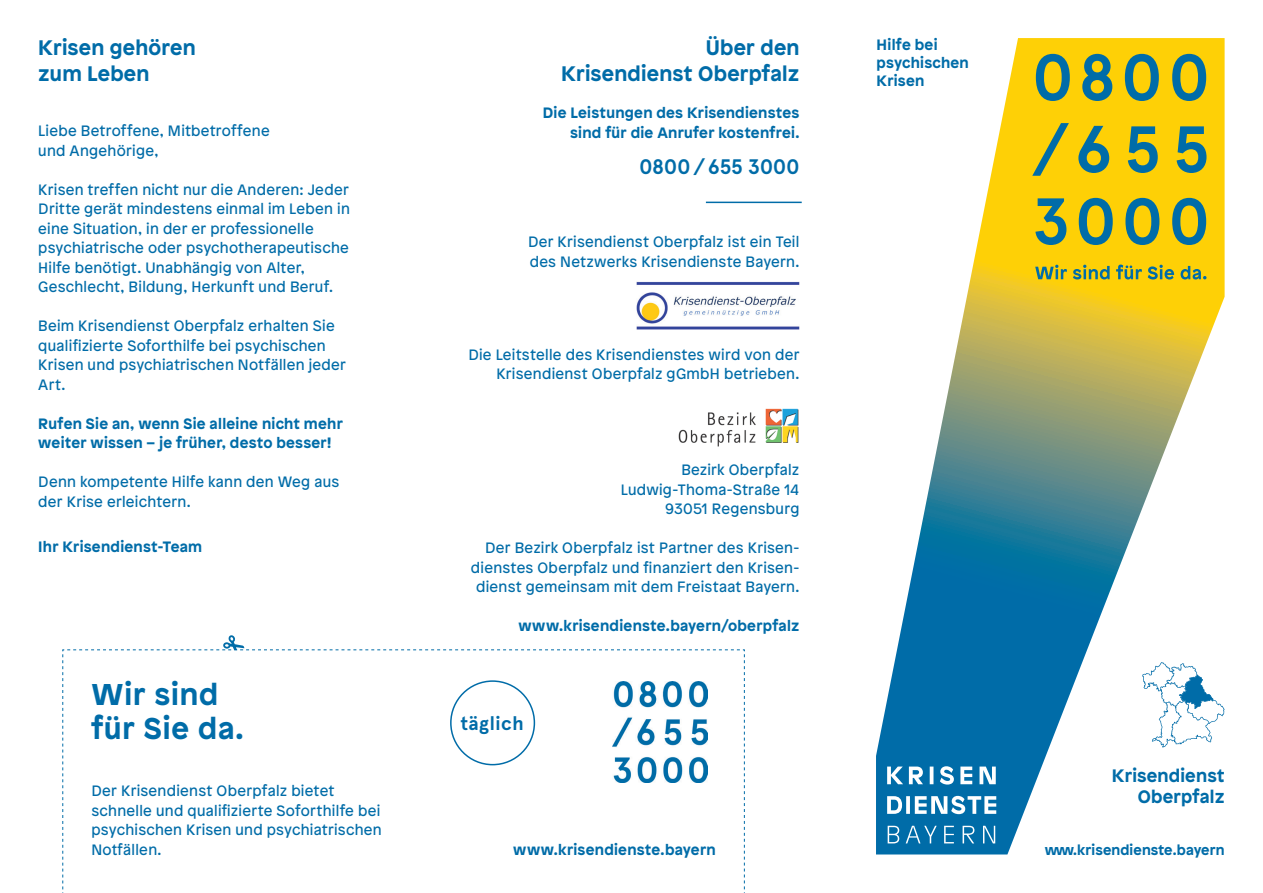
<style>
.page{position:relative;width:1263px;height:893px;background:#fff}
.page>*{position:absolute;margin:0;border:0;box-sizing:border-box;transform-origin:0 0}
.t1{font:700 30px/34.5px "Patron";letter-spacing:.03em;color:#006ca8}
.t2{font:700 21px/25.5px "Patron";letter-spacing:.01em;color:#006ca8}
.t3{font:700 21px "Apercu";letter-spacing:.015em;color:#006ca8}
.t4{font:700 19.5px "Apercu";letter-spacing:.03em;color:#006ca8}
.t5{font:700 18px/21.6px "Patron";letter-spacing:.01em;color:#006ca8;text-align:right}
.t6{font:15px/19.5px "Patron";letter-spacing:.02em;color:#006ca8}
.t7{font:700 15px/19.5px "Patron";letter-spacing:.015em;color:#006ca8}
.t8{font:700 14.25px "Patron";letter-spacing:.01em;color:#006ca8}
</style>
<div class="page">
<img style="left:678px;top:408px;width:120px;height:38px">
<svg style="left:876px;top:38px;width:348px;height:816px"></svg>
<svg style="left:888px;top:826px;width:107px;height:17px;background:#3489b9"></svg>
<svg style="left:887px;top:796px;width:109px;height:18px"></svg>
<svg style="left:887px;top:766px;width:109px;height:18px"></svg>
<svg style="left:1035px;top:198px;width:171px;height:47px;background:#96a747"></svg>
<svg style="left:1032px;top:123px;width:174px;height:53px;background:#b3b235"></svg>
<svg style="left:1036px;top:54px;width:170px;height:47px;background:#91a54a"></svg>
<svg style="left:1035px;top:265px;width:171px;height:14px;background:#a1ab40"></svg>
<hr style="left:706px;top:202px;width:96px;height:1px;background:#006ca8">
<svg style="left:62px;top:649px;width:683px;height:244px"></svg>
<svg style="left:1142px;top:662px;width:83px;height:85px"></svg>
<img style="left:637px;top:282px;width:162px;height:47px">
<img style="left:613px;top:681px;width:94px;height:101px">
<h2 class="t2" style="left:38px;top:33px;width:159px">Krisen gehören zum Leben</h2>
<p class="t6" style="left:38px;top:120px;width:233px">Liebe Betroffene, Mitbetroffene und Angehörige,</p>
<p class="t6" style="left:38px;top:179px;width:313px">Krisen treffen nicht nur die Anderen: Jeder Dritte gerät mindestens einmal im Leben in eine Situation, in der er professionelle psychiatrische oder psychotherapeutische Hilfe benötigt. Unabhängig von Alter, Geschlecht, Bildung, Herkunft und Beruf.</p>
<p class="t6" style="left:38px;top:315px;width:309px">Beim Krisendienst Oberpfalz erhalten Sie qualifizierte Soforthilfe bei psychischen Krisen und psychiatrischen Notfällen jeder Art.</p>
<p class="t7" style="left:38px;top:413px;width:306px">Rufen Sie an, wenn Sie alleine nicht mehr weiter wissen – je früher, desto besser!</p>
<p class="t6" style="left:38px;top:471px;width:303px">Denn kompetente Hilfe kann den Weg aus der Krise erleichtern.</p>
<p class="t7" style="left:38px;top:536px;width:165px">Ihr Krisendienst-Team</p>
<h1 class="t1" style="left:91px;top:674px;width:154px">Wir sind für Sie da.</h1>
<p class="t6" style="left:91px;top:780px;width:292px">Der Krisendienst Oberpfalz bietet schnelle und qualifizierte Soforthilfe bei psychischen Krisen und psychiatrischen Notfällen.</p>
<h2 class="t2" style="left:561px;top:33px;width:240px;text-align:right">Über den<br>Krisendienst Oberpfalz</h2>
<p class="t7" style="left:543px;top:102px;width:258px;text-align:right">Die Leistungen des Krisendienstes sind für die Anrufer kostenfrei.</p>
<h2 class="t3" style="left:639px;top:150px;width:162px">0800/ 655 3000</h2>
<p class="t6" style="left:528px;top:231px;width:273px">Der Krisendienst Oberpfalz ist ein Teil des Netzwerks Krisendienste Bayern.</p>
<p class="t6" style="left:468px;top:344px;width:333px;text-align:right">Die Leitstelle des Krisendienstes wird von der<br>Krisendienst Oberpfalz gGmbH betrieben.</p>
<p class="t6" style="left:621px;top:459px;width:180px;text-align:right">Bezirk Oberpfalz<br>Ludwig-Thoma-Straße 14<br>93051 Regensburg</p>
<p class="t6" style="left:471px;top:537px;width:330px;text-align:right">Der Bezirk Oberpfalz ist Partner des Krisen&shy;dienstes Oberpfalz und finanziert den Krisen&shy;dienst gemeinsam mit dem Freistaat Bayern.</p>
<p class="t7" style="left:519px;top:615px;width:282px">www.krisendienste.bayern/oberpfalz</p>
<h3 class="t4" style="left:461px;top:708px;width:65px">täglich</h3>
<p class="t7" style="left:513px;top:838px;width:204px">www.krisendienste.bayern</p>
<p class="t7" style="left:877px;top:35px;width:94px;line-height:18px">Hilfe bei psychischen<br>Krisen</p>
<p class="t5" style="left:1112px;top:763px;width:114px">Krisendienst<br>Oberpfalz</p>
<p class="t8" style="left:1045px;top:838px;width:181px">www.krisendienste.bayern</p>
</div>
